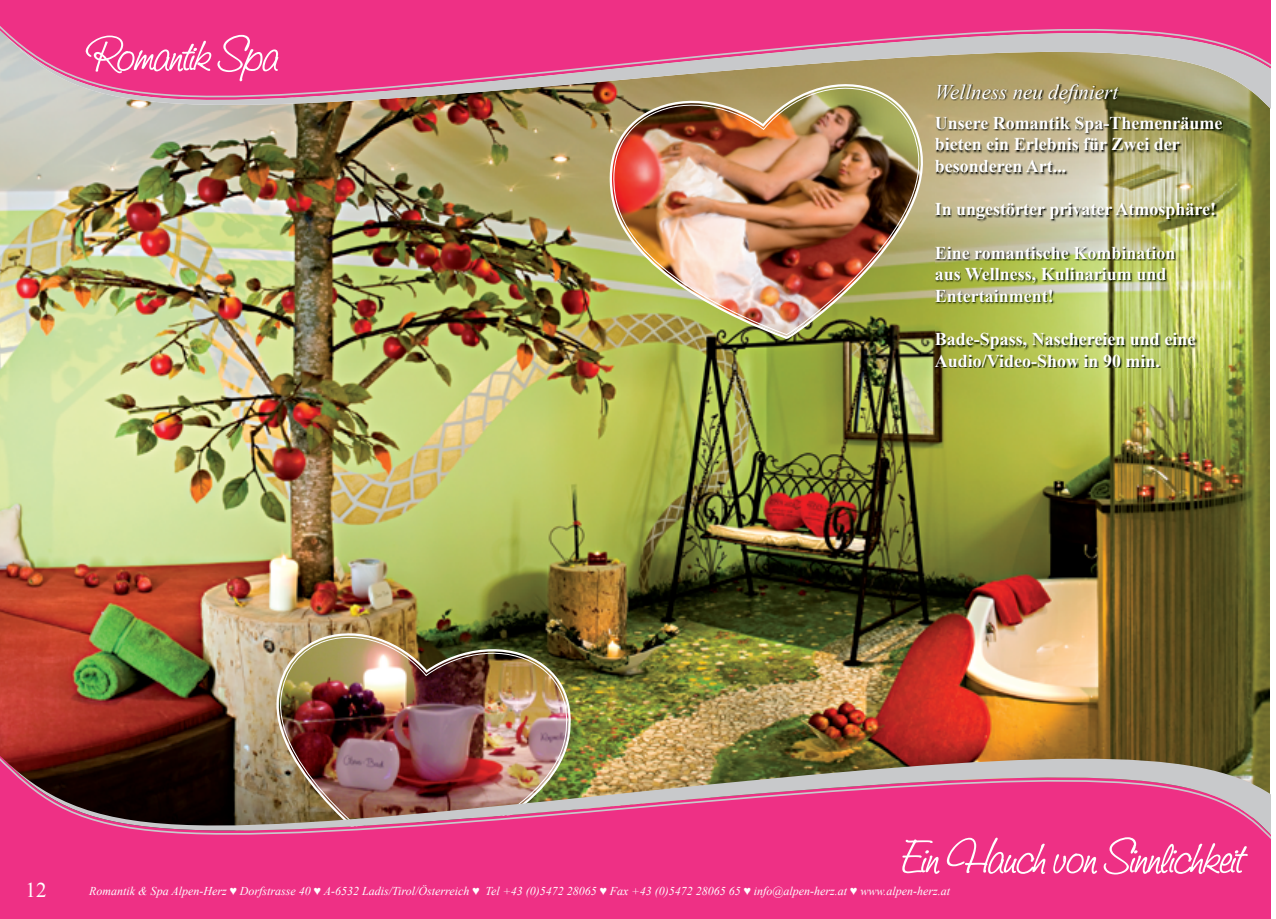
<style>
.page{position:relative;width:1276px;height:919px;background:#fff}
.page>*{position:absolute;margin:0;border:0;box-sizing:border-box;transform-origin:0 0}
.t1{font:italic 21px "Times New Roman";color:#fff}
.t2{font:21px "Times New Roman";color:#fff}
.t3{font:700 18px/21.6px "Times New Roman";color:#fff}
.t4{font:italic 12px "Times New Roman";color:#fff}
</style>
<div class="page">
<img style="left:0;top:110px;width:1270px;height:641px">
<img style="left:604px;top:110px;width:329px;height:231px">
<img style="left:609px;top:110px;width:320px;height:225px">
<svg style="left:267px;top:627px;width:309px;height:124px"></svg>
<img style="left:271px;top:630px;width:300px;height:121px">
<div style="left:0;top:0;width:1270px;height:15px;background:#ee3085"></div>
<svg style="left:0;top:15px;width:1270px;height:95px"></svg>
<div style="left:0;top:856px;width:1270px;height:62px;background:#ee3085"></div>
<img style="left:0;top:752px;width:1270px;height:104px">
<img style="left:935px;top:85px;width:288px;height:283px">
<svg style="left:86px;top:35px;width:192px;height:46px"></svg>
<svg style="left:902px;top:837px;width:346px;height:37px"></svg>
<p class="t1" style="left:934px;top:77px;width:185px">Wellness neu definiert</p>
<p class="t3" style="left:934px;top:112px;width:289px">Unsere Romantik Spa-Themenräume bieten ein Erlebnis für Zwei der besonderen Art...</p>
<p class="t3" style="left:934px;top:198px;width:283px">In ungestörter privater Atmosphäre!</p>
<p class="t3" style="left:934px;top:241px;width:242px">Eine romantische Kombination aus Wellness, Kulinarium und<br>Entertainment!</p>
<p class="t3" style="left:934px;top:328px;width:262px">Bade-Spass, Naschereien und eine<br>Audio/Video-Show in 90 min.</p>
<p class="t2" style="left:26px;top:875px;width:22px">12</p>
<p class="t4" style="left:89px;top:882px;width:862px">Romantik &amp; Spa Alpen-Herz ♥ Dorfstrasse 40 ♥ A-6532 Ladis/Tirol/Österreich ♥ Tel +43 (0)5472 28065 ♥ Fax +43 (0)5472 28065 65 ♥ info@alpen-herz.at ♥ www.alpen-herz.at</p>
</div>
